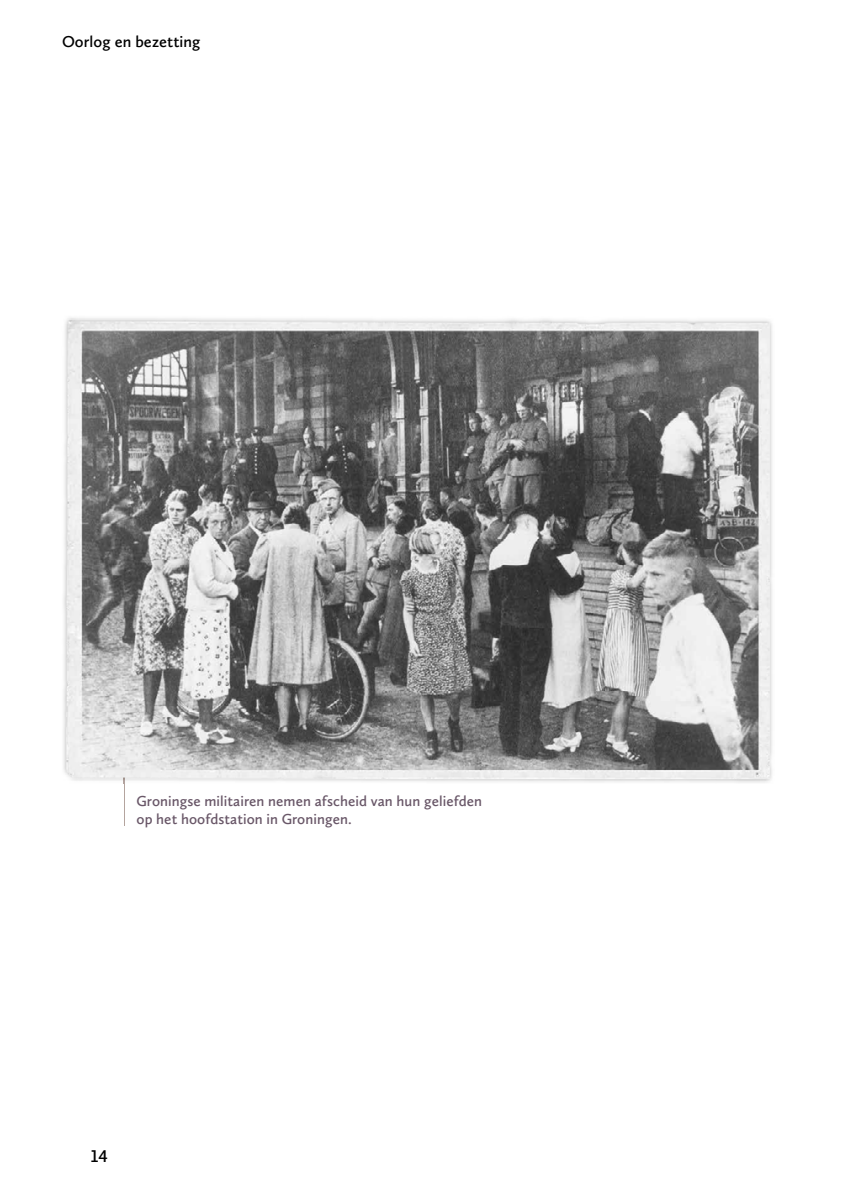
<style>
.page{position:relative;width:844px;height:1191px;background:#fff}
.page>*{position:absolute;margin:0;border:0;box-sizing:border-box;transform-origin:0 0}
.t1{font:600 17.5px "Calluna Sans";color:#000}
.t2{font:600 16.1px "Calluna Sans";letter-spacing:.005em;color:#000}
.t3{font:600 14.88px/18.4px "Calluna Sans";letter-spacing:.005em;color:#695768}
</style>
<div class="page">
<hr style="left:124px;top:695px;width:1px;height:130px;background:#b4a49e">
<img style="left:67px;top:318px;width:705px;height:54px">
<img style="left:716px;top:372px;width:56px;height:411px">
<img style="left:63px;top:320px;width:706px;height:459px">
<img style="left:124px;top:695px;width:1px;height:84px">
<p class="t2" style="left:62px;top:32px;width:140px">Oorlog en bezetting</p>
<p class="t3" style="left:136px;top:791px;width:347px">Groningse militairen nemen afscheid van hun geliefden op het hoofdstation in Groningen.</p>
<p class="t1" style="left:91px;top:1145px;width:19px">14</p>
</div>
